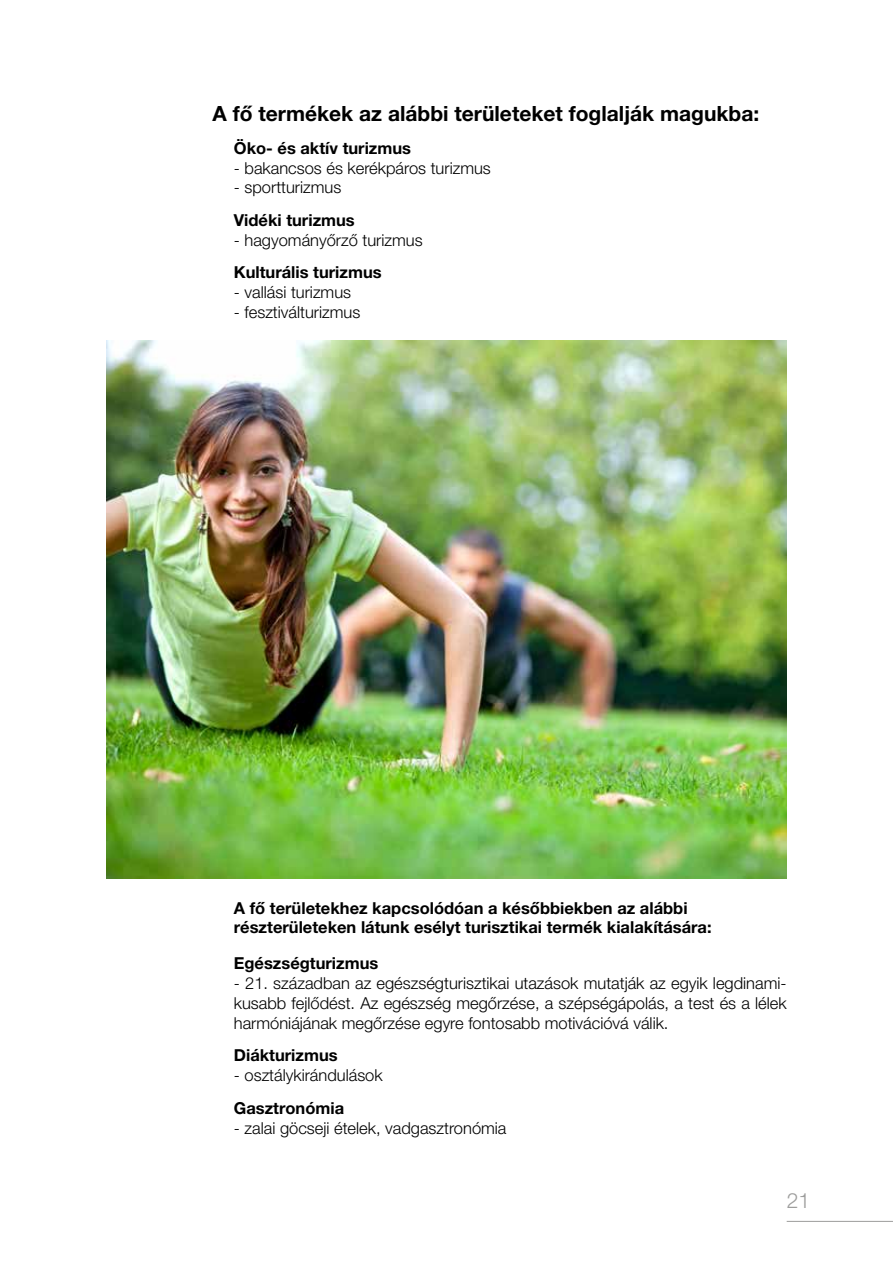
<style>
.page{position:relative;width:893px;height:1263px;background:#fff}
.page>*{position:absolute;margin:0;border:0;box-sizing:border-box;transform-origin:0 0}
.t1{font:700 21px "Helvetica Neue LT Pro";color:#000}
.t2{font:300 21px "Helvetica Neue LT Pro";color:#9d9d9c}
.t3{font:300 16.5px/19.8px "Helvetica Neue LT Pro";color:#000;text-align:justify}
.t4{font:700 16.5px/19.8px "Helvetica Neue LT Pro";color:#000}
</style>
<div class="page">
<hr style="left:787px;top:1221px;width:106px;height:1px;background:#9d9d9c">
<img style="left:106px;top:340px;width:681px;height:538px">
<p class="t1" style="left:213px;top:101px;width:548px">A fő termékek az alábbi területeket foglalják magukba:</p>
<p class="t4" style="left:234px;top:138px;width:179px">Öko- és aktív turizmus</p>
<p class="t3" style="left:234px;top:158px;width:259px">- bakancsos és kerékpáros turizmus</p>
<p class="t3" style="left:234px;top:177px;width:109px">- sportturizmus</p>
<p class="t4" style="left:234px;top:210px;width:122px">Vidéki turizmus</p>
<p class="t3" style="left:234px;top:230px;width:190px">- hagyományőrző turizmus</p>
<p class="t4" style="left:234px;top:262px;width:149px">Kulturális turizmus</p>
<p class="t3" style="left:234px;top:282px;width:119px">- vallási turizmus</p>
<p class="t3" style="left:234px;top:302px;width:128px">- fesztiválturizmus</p>
<p class="t4" style="left:234px;top:897px;width:479px">A fő területekhez kapcsolódóan a későbbiekben az alábbi részterületeken látunk esélyt turisztikai termék kialakítására:</p>
<p class="t4" style="left:234px;top:953px;width:146px">Egészségturizmus</p>
<p class="t3" style="left:234px;top:973px;width:554px">- 21. században az egészségturisztikai utazások mutatják az egyik legdinami&shy;kusabb fejlődést. Az egészség megőrzése, a szépségápolás, a test és a lélek harmóniájának megőrzése egyre fontosabb motivációvá válik.</p>
<p class="t4" style="left:234px;top:1045px;width:105px">Diákturizmus</p>
<p class="t3" style="left:234px;top:1065px;width:150px">- osztálykirándulások</p>
<p class="t4" style="left:234px;top:1097px;width:112px">Gasztronómia</p>
<p class="t3" style="left:234px;top:1117px;width:274px">- zalai göcseji ételek, vadgasztronómia</p>
<p class="t2" style="left:787px;top:1188px;width:25px">21</p>
</div>
